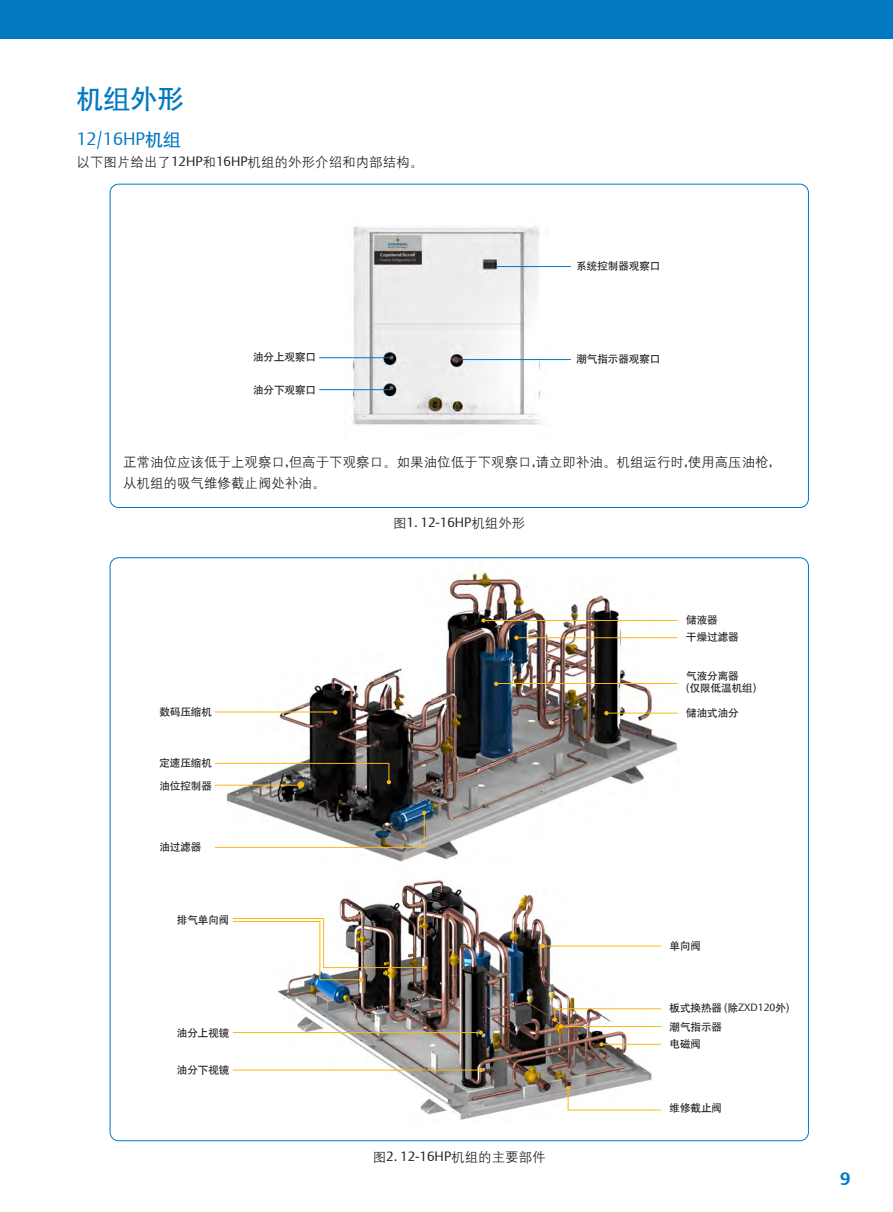
<style>
.page{position:relative;width:893px;height:1212px;background:#fff}
.page>*{position:absolute;margin:0;border:0;box-sizing:border-box;transform-origin:0 0}
.t1{font:27px "H Yb 1 gj";color:#0079c2}
.t2{font:18px "DTL Argo T Light";color:#0079c2}
.t3{font:700 18px "DTL Argo T";color:#0079c2}
.t4{font:13.5px/21px "H Yg 2 gj";color:#231f20}
.t5{font:13.5px "DTL Argo T Light";color:#231f20}
.t6{font:10.5px/17.2px "H Yb 1 gj";color:#231f20}
.t7{font:10.5px "DTL Argo T Light";color:#231f20}
.s1{font-family:"H Yb 1 gj"}
.s2{font-family:"DTL Argo T Light"}
.s3{font-family:"H Yg 2 gj"}
</style>
<div class="page">
<div style="left:0;top:0;width:893px;height:38px;background:#0079c2"></div>
<img style="left:344px;top:226px;width:204px;height:199px">
<hr style="left:319px;top:357px;width:72px;height:1px;background:#0079c2">
<hr style="left:496px;top:266px;width:75px;height:1px;background:#0079c2">
<hr style="left:462px;top:359px;width:109px;height:1px;background:#0079c2">
<hr style="left:319px;top:389px;width:72px;height:1px;background:#0079c2">
<img style="left:275px;top:887px;width:378px;height:233px">
<svg style="left:479px;top:1030px;width:4px;height:5px"></svg>
<svg style="left:599px;top:1042px;width:5px;height:4px"></svg>
<svg style="left:541px;top:944px;width:4px;height:4px"></svg>
<svg style="left:479px;top:1068px;width:4px;height:4px"></svg>
<img style="left:232px;top:918px;width:195px;height:64px">
<hr style="left:233px;top:1032px;width:248px;height:1px;background:#fcb814">
<hr style="left:233px;top:1070px;width:248px;height:1px;background:#fcb814">
<hr style="left:543px;top:946px;width:118px;height:1px;background:#fcb814">
<svg style="left:553px;top:1008px;width:109px;height:20px"></svg>
<hr style="left:560px;top:1026px;width:101px;height:1px;background:#fcb814">
<hr style="left:602px;top:1044px;width:59px;height:1px;background:#fcb814">
<svg style="left:566px;top:1086px;width:96px;height:25px"></svg>
<img style="left:224px;top:557px;width:455px;height:330px">
<svg style="left:333px;top:710px;width:4px;height:4px"></svg>
<div style="left:297px;top:781px;width:7px;height:7px;background:#fcb814;border-radius:50%"></div>
<svg style="left:494px;top:682px;width:4px;height:4px"></svg>
<svg style="left:514px;top:636px;width:4px;height:4px"></svg>
<svg style="left:604px;top:711px;width:5px;height:4px"></svg>
<svg style="left:481px;top:618px;width:4px;height:5px"></svg>
<hr style="left:215px;top:712px;width:120px;height:1px;background:#fcb814">
<hr style="left:215px;top:785px;width:86px;height:1px;background:#fcb814">
<img style="left:214px;top:811px;width:212px;height:37px">
<svg style="left:214px;top:763px;width:177px;height:21px"></svg>
<hr style="left:483px;top:620px;width:195px;height:1px;background:#fcb814">
<hr style="left:516px;top:637px;width:162px;height:1px;background:#fcb814">
<hr style="left:497px;top:683px;width:181px;height:1px;background:#fcb814">
<hr style="left:606px;top:713px;width:72px;height:1px;background:#fcb814">
<h1 class="t1" style="left:77px;top:85px;width:109px">机组外形</h1>
<h2 class="t2" style="left:77px;top:128px;width:106px">12/16HP<span class="s1">机组</span></h2>
<p class="t4" style="left:77px;top:152px;width:348px">以下图片给出了<span class="s2">12HP</span>和<span class="s2">16HP</span>机组的外形介绍和内部结构。</p>
<p class="t6" style="left:576px;top:257px;width:85px">系统控制器观察口</p>
<p class="t6" style="left:253px;top:348px;width:64px">油分上观察口</p>
<p class="t6" style="left:576px;top:350px;width:85px">潮气指示器观察口</p>
<p class="t6" style="left:253px;top:381px;width:64px">油分下观察口</p>
<p class="t4" style="left:123px;top:451px;width:651px">正常油位应该低于上观察口<span class="s2">,</span>但高于下观察口。如果油位低于下观察口<span class="s2">,</span>请立即补油。机组运行时<span class="s2">,</span>使用高压油枪<span class="s2">,</span>从机组的吸气维修截止阀处补油。</p>
<p class="t6" style="left:159px;top:703px;width:54px">数码压缩机</p>
<p class="t6" style="left:159px;top:752px;width:54px;line-height:22.5px">定速压缩机油位控制器</p>
<p class="t6" style="left:159px;top:838px;width:43px">油过滤器</p>
<p class="t6" style="left:177px;top:911px;width:54px">排气单向阀</p>
<p class="t6" style="left:177px;top:1024px;width:54px">油分上视镜</p>
<p class="t6" style="left:177px;top:1061px;width:54px">油分下视镜</p>
<p class="t5" style="left:393px;top:514px;width:134px"><span class="s3">图</span>1. 12-16HP<span class="s3">机组外形</span></p>
<p class="t5" style="left:373px;top:1148px;width:174px"><span class="s3">图</span>2. 12-16HP<span class="s3">机组的主要部件</span></p>
<p class="t6" style="left:686px;top:611px;width:54px">储液器<br>干燥过滤器</p>
<p class="t6" style="left:686px;top:669px;width:72px;line-height:12.6px">气液分离器<br><span class="s2">(</span>仅限低温机组<span class="s2">)</span></p>
<p class="t6" style="left:686px;top:704px;width:54px">储油式油分</p>
<p class="t6" style="left:670px;top:937px;width:33px">单向阀</p>
<p class="t7" style="left:670px;top:1001px;width:121px"><span class="s1">板式换热器</span> (<span class="s1">除</span>ZXD120<span class="s1">外</span>)</p>
<p class="t6" style="left:670px;top:1018px;width:54px">潮气指示器电磁阀</p>
<p class="t6" style="left:670px;top:1099px;width:54px">维修截止阀</p>
<h2 class="t3" style="left:840px;top:1168px;width:12px">9</h2>
</div>
